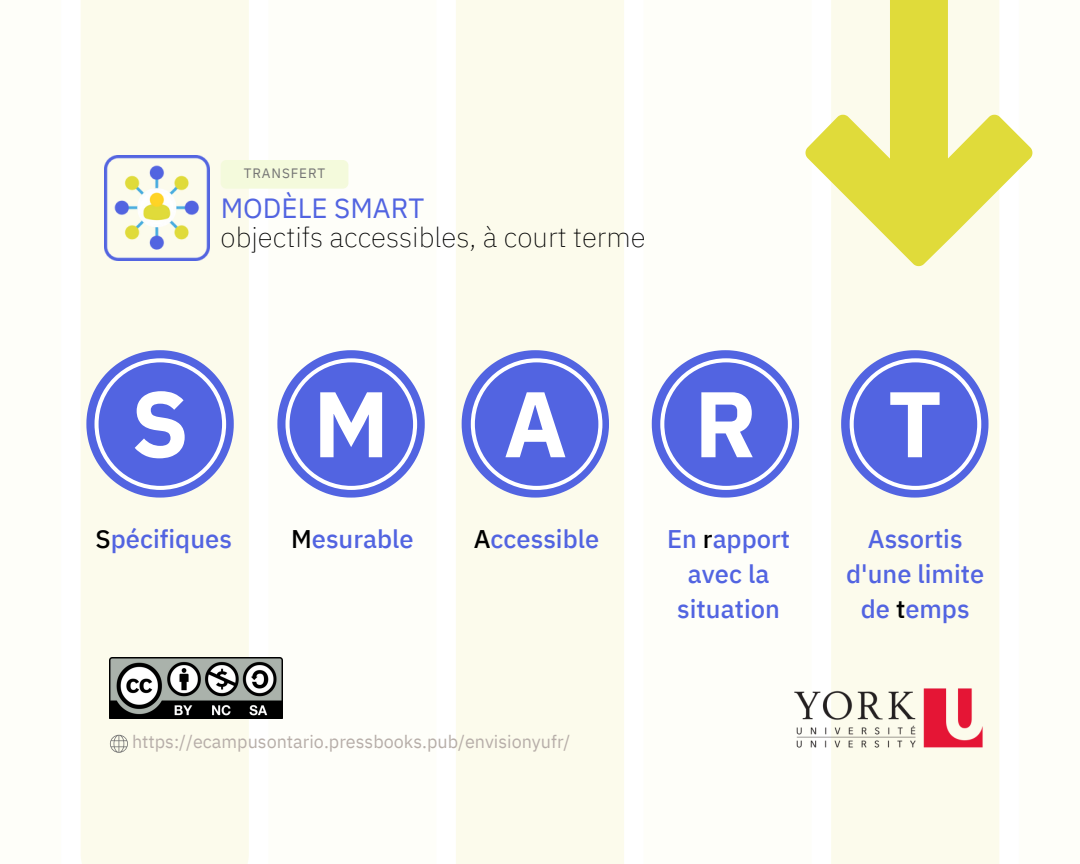
<style>
.page{position:relative;width:1080px;height:864px;background:#fff}
.page>*{position:absolute;margin:0;border:0;box-sizing:border-box;transform-origin:0 0}
.t1{font:700 93px "IBM Plex Sans";color:#fff}
.t2{font:200 27.75px "IBM Plex Sans";color:#000}
.t3{font:27.75px "IBM Plex Sans";color:#5264e1}
.t4{font:500 25.5px/34.8px "IBM Plex Sans";color:#5264e1;text-align:center}
.t5{font:18px "IBM Plex Sans";color:#b7aea9}
.t6{font:13.5px "IBM Plex Sans";letter-spacing:.065em;color:#737373}
.s1{color:#000}
</style>
<div class="page">
<div style="left:831px;top:266px;width:168px;height:598px;background:#fcfbec"></div>
<img style="left:794px;top:681px;width:197px;height:73px">
<div style="left:81px;top:0;width:168px;height:864px;background:#fcfbec"></div>
<img style="left:105px;top:156px;width:104px;height:105px">
<div style="left:221px;top:160px;width:127px;height:29px;background:#f4fadc;border-radius:6px"></div>
<div style="left:456px;top:0;width:168px;height:864px;background:#fcfbec"></div>
<svg style="left:86px;top:350px;width:148px;height:148px;background:#8490e5"></svg>
<svg style="left:277px;top:350px;width:148px;height:148px"></svg>
<svg style="left:462px;top:350px;width:147px;height:148px;background:#8390e5"></svg>
<svg style="left:652px;top:350px;width:147px;height:148px"></svg>
<svg style="left:841px;top:350px;width:148px;height:148px;background:#8490e5"></svg>
<svg style="left:110px;top:735px;width:18px;height:18px"></svg>
<img style="left:110px;top:658px;width:172px;height:60px">
<svg style="left:806px;top:0;width:213px;height:266px"></svg>
<div style="left:0;top:0;width:61px;height:864px;background:#fefef9"></div>
<div style="left:1019px;top:0;width:61px;height:864px;background:#fefef9"></div>
<p class="t6" style="left:244px;top:164px;width:83px">TRANSFERT</p>
<p class="t3" style="left:221px;top:189px;width:205px">MODÈLE SMART</p>
<p class="t2" style="left:221px;top:218px;width:427px">objectifs accessibles, à court terme</p>
<h1 class="t1" style="left:131px;top:362px;width:60px">S</h1>
<h1 class="t1" style="left:313px;top:362px;width:256px">M A</h1>
<h1 class="t1" style="left:694px;top:362px;width:64px">R</h1>
<h1 class="t1" style="left:888px;top:362px;width:56px">T</h1>
<p class="t4" style="left:96px;top:521px;width:138px"><span class="s1">S</span>pécifiques</p>
<p class="t4" style="left:291px;top:521px;width:124px"><span class="s1">M</span>esurable</p>
<p class="t4" style="left:474px;top:521px;width:127px"><span class="s1">A</span>ccessible</p>
<p class="t4" style="left:667px;top:521px;width:125px">En <span class="s1">r</span>apport avec la situation</p>
<p class="t4" style="left:846px;top:521px;width:140px">Assortis d'une limite de <span class="s1">t</span>emps</p>
<p class="t5" style="left:132px;top:730px;width:440px">https://ecampusontario.pressbooks.pub/envisionyufr/</p>
</div>
